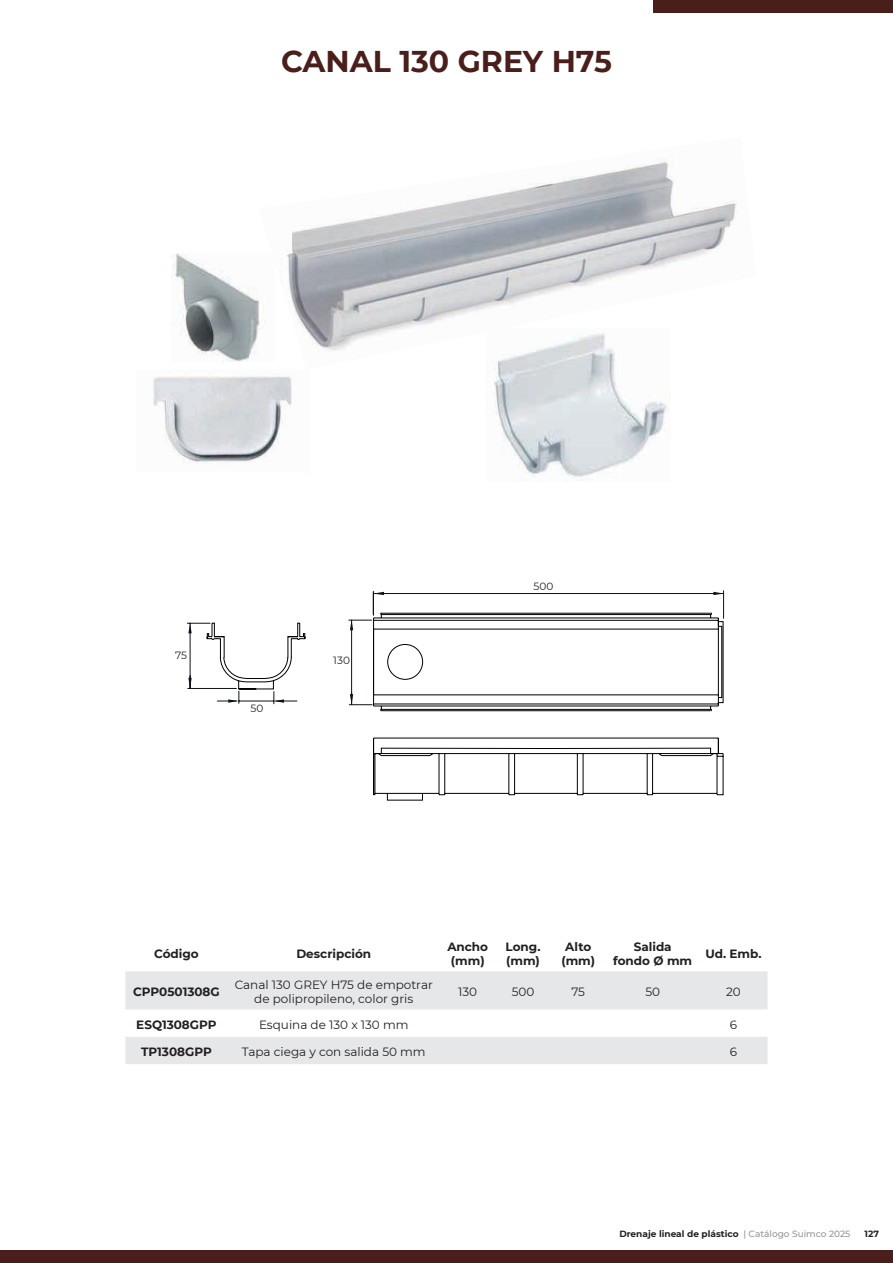
<style>
.page{position:relative;width:893px;height:1263px;background:#fff}
.page>*{position:absolute;margin:0;border:0;box-sizing:border-box;transform-origin:0 0}
.t1{font:700 30px "Montserrat";color:#4a1e1a}
.t2{font:12px/14.4px "Montserrat";color:#231f20;text-align:center}
.t3{font:700 12px/14.4px "Montserrat";color:#231f20}
.t4{font:10.5px "Montserrat";letter-spacing:.01em;color:#231f20}
.t5{font:700 9px "Montserrat";color:#231f20}
.s1{font-weight:500;color:#939598}
</style>
<div class="page">
<div style="left:0;top:1250px;width:893px;height:13px;background:#4a1e1a"></div>
<div style="left:653px;top:0;width:240px;height:13px;background:#4a1e1a"></div>
<svg style="left:125px;top:971px;width:642px;height:93px;fill:#e6e7e9"></svg>
<img style="left:171px;top:253px;width:88px;height:108px">
<img style="left:259px;top:158px;width:478px;height:194px">
<img style="left:153px;top:376px;width:139px;height:88px">
<svg style="left:206px;top:619px;width:518px;height:182px"></svg>
<svg style="left:349px;top:591px;width:375px;height:114px"></svg>
<hr style="left:188px;top:688px;width:48px;height:1px;background:#0d1214">
<svg style="left:187px;top:623px;width:23px;height:65px"></svg>
<svg style="left:217px;top:691px;width:80px;height:13px"></svg>
<img style="left:487px;top:328px;width:183px;height:149px">
<h1 class="t1" style="left:281px;top:39px;width:332px">CANAL 130 GREY H75</h1>
<p class="t4" style="left:175px;top:648px;width:14px">75</p>
<p class="t4" style="left:250px;top:701px;width:14px">50</p>
<p class="t4" style="left:333px;top:653px;width:18px">130</p>
<p class="t4" style="left:533px;top:579px;width:22px">500</p>
<p class="t3" style="left:154px;top:946px;width:46px">Código</p>
<p class="t3" style="left:296px;top:946px;width:76px">Descripción</p>
<p class="t3" style="left:447px;top:939px;width:42px">Ancho (mm)</p>
<p class="t3" style="left:506px;top:939px;width:36px">Long. (mm)</p>
<p class="t3" style="left:561px;top:939px;width:35px;text-align:center">Alto (mm)</p>
<p class="t3" style="left:613px;top:939px;width:81px;text-align:center">Salida<br>fondo Ø mm</p>
<p class="t3" style="left:705px;top:946px;width:58px">Ud. Emb.</p>
<p class="t3" style="left:133px;top:984px;width:88px">CPP0501308G</p>
<p class="t2" style="left:235px;top:977px;width:200px">Canal 130 GREY H75 de empotrar de polipropileno, color gris</p>
<p class="t2" style="left:458px;top:984px;width:21px">130</p>
<p class="t2" style="left:512px;top:984px;width:24px">500</p>
<p class="t2" style="left:571px;top:984px;width:15px">75</p>
<p class="t2" style="left:645px;top:984px;width:16px">50</p>
<p class="t2" style="left:726px;top:984px;width:16px">20</p>
<p class="t3" style="left:136px;top:1017px;width:82px">ESQ1308GPP</p>
<p class="t2" style="left:259px;top:1017px;width:151px">Esquina de 130 x 130 mm</p>
<p class="t2" style="left:730px;top:1017px;width:9px">6</p>
<p class="t3" style="left:141px;top:1044px;width:72px">TP1308GPP</p>
<p class="t2" style="left:242px;top:1044px;width:185px">Tapa ciega y con salida 50 mm</p>
<p class="t2" style="left:730px;top:1044px;width:9px">6</p>
<p class="t5" style="left:619px;top:1228px;width:233px">Drenaje lineal de plástico <span class="s1">| Catálogo Suimco 2025</span></p>
<p class="t5" style="left:864px;top:1228px;width:16px">127</p>
</div>
